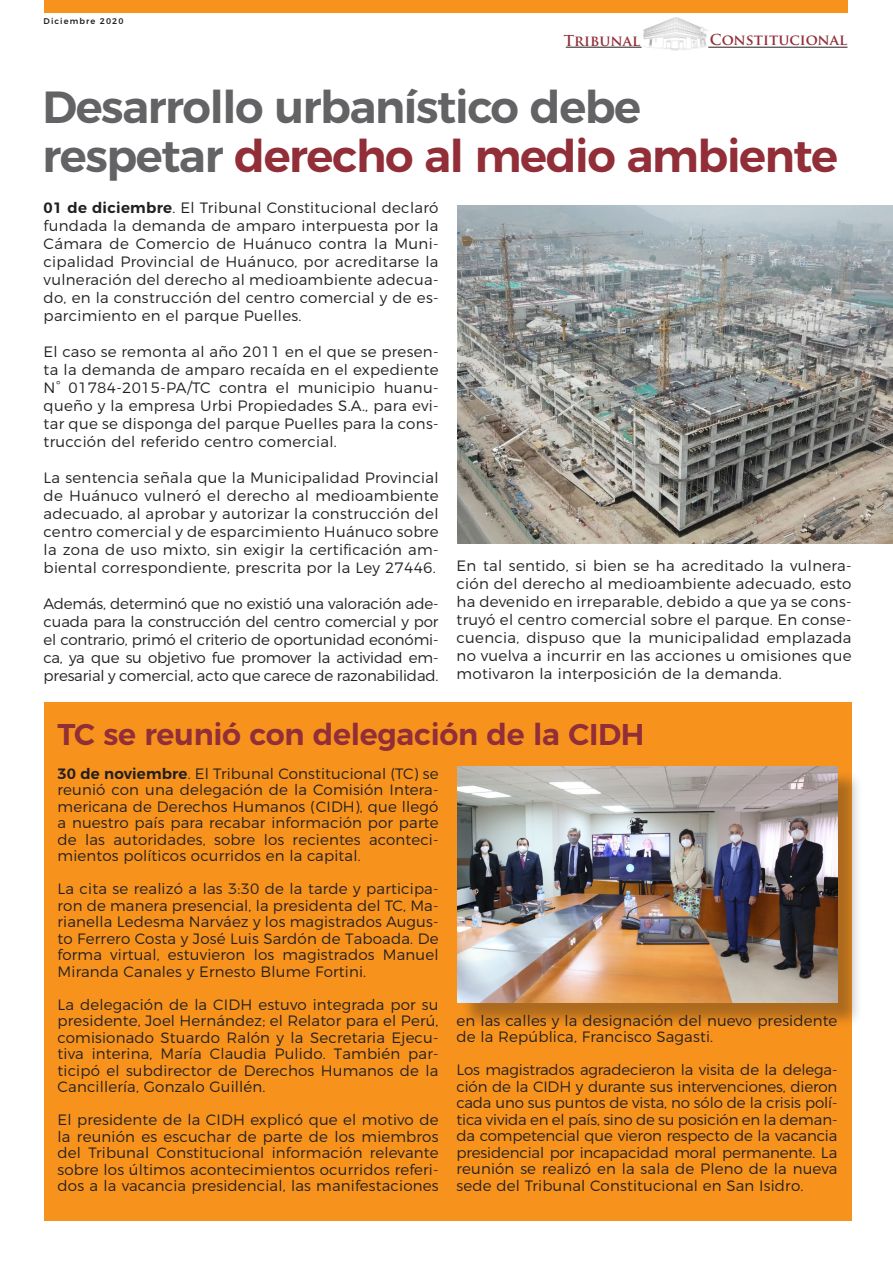
<style>
.page{position:relative;width:893px;height:1263px;background:#fff}
.page>*{position:absolute;margin:0;border:0;box-sizing:border-box;transform-origin:0 0}
.t1{font:600 45px "Montserrat";letter-spacing:-.03em;color:#912e38}
.t2{font:600 45px "Montserrat";letter-spacing:-.03em;color:#636366}
.t3{font:600 30px "Montserrat";letter-spacing:-.01em;color:#912e38}
.t4{font:300 15px/16.5px "Montserrat";letter-spacing:.01em;color:#231f20;text-align:justify}
.t5{font:700 14.7px "Trajan Pro";color:#912e38}
.t6{font:500 8.25px "Montserrat";letter-spacing:.13em;color:#231f20}
.s1{color:#636366}
.s2{font-weight:600}
</style>
<div class="page">
<div style="left:44px;top:0;width:803px;height:13px;background:#f7931d"></div>
<img style="left:643px;top:17px;width:66px;height:34px">
<hr style="left:708px;top:47px;width:139px;height:1px;background:#231f20">
<hr style="left:566px;top:47px;width:76px;height:1px;background:#231f20">
<div style="left:44px;top:702px;width:807px;height:518px;background:#f7931d"></div>
<div style="left:460px;top:770px;width:403px;height:258px;background:#231f20;opacity:.35"></div>
<img style="left:457px;top:767px;width:380px;height:236px">
<img style="left:457px;top:205px;width:436px;height:338px">
<p class="t6" style="left:44px;top:15px;width:81px">Diciembre 2020</p>
<p class="t5" style="left:564px;top:31px;width:78px">Tribunal</p>
<p class="t5" style="left:710px;top:31px;width:139px">Constitucional</p>
<p class="t2" style="left:43px;top:70px;width:600px">Desarrollo urbanístico debe</p>
<p class="t1" style="left:43px;top:120px;width:797px"><span class="s1">respetar</span> derecho al medio ambiente</p>
<p class="t4" style="left:44px;top:197px;width:396px;line-height:18px"><span class="s2">01 de diciembre</span>. El Tribunal Constitucional declaró fundada la demanda de amparo interpuesta por la Cámara de Comercio de Huánuco contra la Muni&shy;cipalidad Provincial de Huánuco, por acreditarse la vulneración del derecho al medioambiente adecua&shy;do, en la construcción del centro comercial y de es&shy;parcimiento en el parque Puelles.</p>
<p class="t4" style="left:44px;top:341px;width:396px;line-height:18px">El caso se remonta al año 2011 en el que se presen&shy;ta la demanda de amparo recaída en el expediente N° 01784-2015-PA/TC contra el municipio huanu&shy;queño y la empresa Urbi Propiedades S.A., para evi&shy;tar que se disponga del parque Puelles para la cons&shy;trucción del referido centro comercial.</p>
<p class="t4" style="left:44px;top:467px;width:396px;line-height:18px">La sentencia señala que la Municipalidad Provincial de Huánuco vulneró el derecho al medioambiente adecuado, al aprobar y autorizar la construcción del centro comercial y de esparcimiento Huánuco sobre la zona de uso mixto, sin exigir la certificación am&shy;biental correspondiente, prescrita por la Ley 27446.</p>
<p class="t4" style="left:44px;top:593px;width:396px;line-height:18px">Además, determinó que no existió una valoración ade&shy;cuada para la construcción del centro comercial y por el contrario, primó el criterio de oportunidad económi&shy;ca, ya que su objetivo fue promover la actividad em&shy;presarial y comercial, acto que carece de razonabilidad.</p>
<p class="t4" style="left:457px;top:555px;width:396px;line-height:18px">En tal sentido, si bien se ha acreditado la vulnera&shy;ción del derecho al medioambiente adecuado, esto ha devenido en irreparable, debido a que ya se cons&shy;truyó el centro comercial sobre el parque. En conse&shy;cuencia, dispuso que la municipalidad emplazada no vuelva a incurrir en las acciones u omisiones que motivaron la interposición de la demanda.</p>
<p class="t3" style="left:58px;top:710px;width:588px">TC se reunió con delegación de la CIDH</p>
<p class="t4" style="left:58px;top:764px;width:382px"><span class="s2">30 de noviembre</span>. El Tribunal Constitucional (TC) se reunió con una delegación de la Comisión Intera&shy;mericana de Derechos Humanos (CIDH), que llegó a nuestro país para recabar información por parte de las autoridades, sobre los recientes aconteci&shy;mientos políticos ocurridos en la capital.</p>
<p class="t4" style="left:58px;top:879px;width:382px">La cita se realizó a las 3:30 de la tarde y participa&shy;ron de manera presencial, la presidenta del TC, Ma&shy;rianella Ledesma Narváez y los magistrados Augus&shy;to Ferrero Costa y José Luis Sardón de Taboada. De forma virtual, estuvieron los magistrados Manuel Miranda Canales y Ernesto Blume Fortini.</p>
<p class="t4" style="left:58px;top:995px;width:382px">La delegación de la CIDH estuvo integrada por su presidente, Joel Hernández; el Relator para el Perú, comisionado Stuardo Ralón y la Secretaria Ejecu&shy;tiva interina, María Claudia Pulido. También par&shy;ticipó el subdirector de Derechos Humanos de la Cancillería, Gonzalo Guillén.</p>
<p class="t4" style="left:58px;top:1110px;width:382px">El presidente de la CIDH explicó que el motivo de la reunión es escuchar de parte de los miembros del Tribunal Constitucional información relevante sobre los últimos acontecimientos ocurridos referi&shy;dos a la vacancia presidencial, las manifestaciones</p>
<p class="t4" style="left:456px;top:1011px;width:382px">en las calles y la designación del nuevo presidente de la República, Francisco Sagasti.</p>
<p class="t4" style="left:456px;top:1060px;width:382px">Los magistrados agradecieron la visita de la delega&shy;ción de la CIDH y durante sus intervenciones, dieron cada uno sus puntos de vista, no sólo de la crisis polí&shy;tica vivida en el país, sino de su posición en la deman&shy;da competencial que vieron respecto de la vacancia presidencial por incapacidad moral permanente. La reunión se realizó en la sala de Pleno de la nueva sede del Tribunal Constitucional en San Isidro.</p>
</div>
